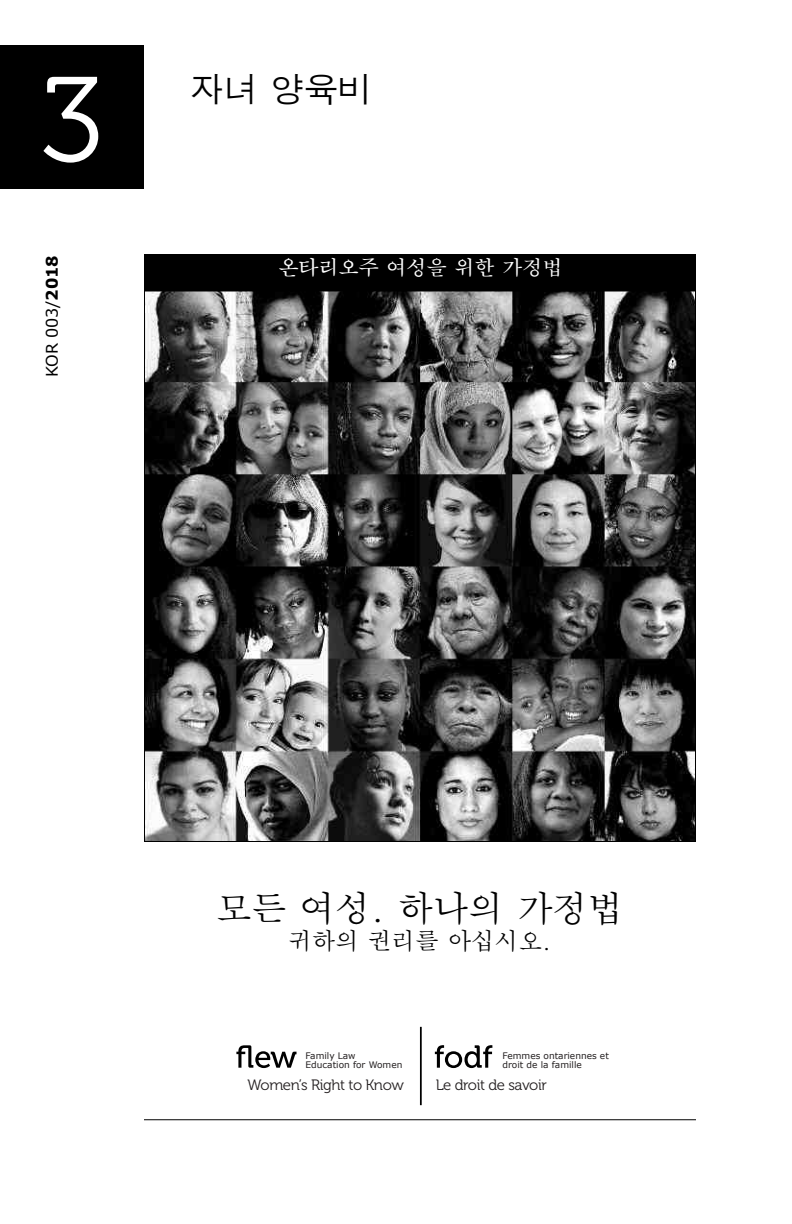
<style>
.page{position:relative;width:792px;height:1224px;background:#fff}
.page>*{position:absolute;margin:0;border:0;box-sizing:border-box;transform-origin:0 0}
.t1{font:120px "Museo 300";color:#fff}
.t2{font:500 36px "SM Myungjo Std";letter-spacing:-.02em;color:#000}
.t3{font:500 34px "SM Gothic Std";color:#000}
.t4{font:500 24px "SM Myungjo Std";letter-spacing:-.02em;color:#000}
.t5{font:600 20px "SM Myungjo Std";color:#fff}
.t6{font:16px "Verdana";letter-spacing:-.01em;color:#000}
.t7{font:15px "Museo 300";letter-spacing:-.025em;color:#231f20}
.t8{font:9px/9px "Verdana";color:#231f20}
.s1{font-weight:700}
</style>
<div class="page">
<hr style="left:144px;top:1119px;width:552px;height:1px;background:#000">
<div style="left:0;top:45px;width:144px;height:144px;background:#000"></div>
<svg style="left:236px;top:1045px;width:61px;height:23px"></svg>
<svg style="left:435px;top:1045px;width:57px;height:23px"></svg>
<hr style="left:420px;top:1027px;width:2px;height:78px;background:#000">
<img style="left:146px;top:292px;width:548px;height:548px">
<div style="left:144px;top:254px;width:552px;height:37px;background:#000"></div>
<p class="t1" style="left:40px;top:55px;width:65px">3</p>
<p class="t6" style="left:41px;top:377px;width:123px;rotate:-90deg">KOR 003/<span class="s1">2018</span></p>
<p class="t3" style="left:190px;top:72px;width:183px">자녀 양육비</p>
<p class="t5" style="left:279px;top:257px;width:285px">온타리오주 여성을 위한 가정법</p>
<p class="t2" style="left:216px;top:889px;width:410px">모든 여성. 하나의 가정법</p>
<p class="t4" style="left:288px;top:928px;width:265px">귀하의 권리를 아십시오.</p>
<p class="t8" style="left:306px;top:1051px;width:52px">Family Law</p>
<p class="t8" style="left:306px;top:1060px;width:98px">Education for Women</p>
<p class="t7" style="left:248px;top:1077px;width:158px">Women’s Right to Know</p>
<p class="t7" style="left:436px;top:1077px;width:113px">Le droit de savoir</p>
<p class="t8" style="left:503px;top:1051px;width:108px">Femmes ontariennes et droit de la famille</p>
</div>
